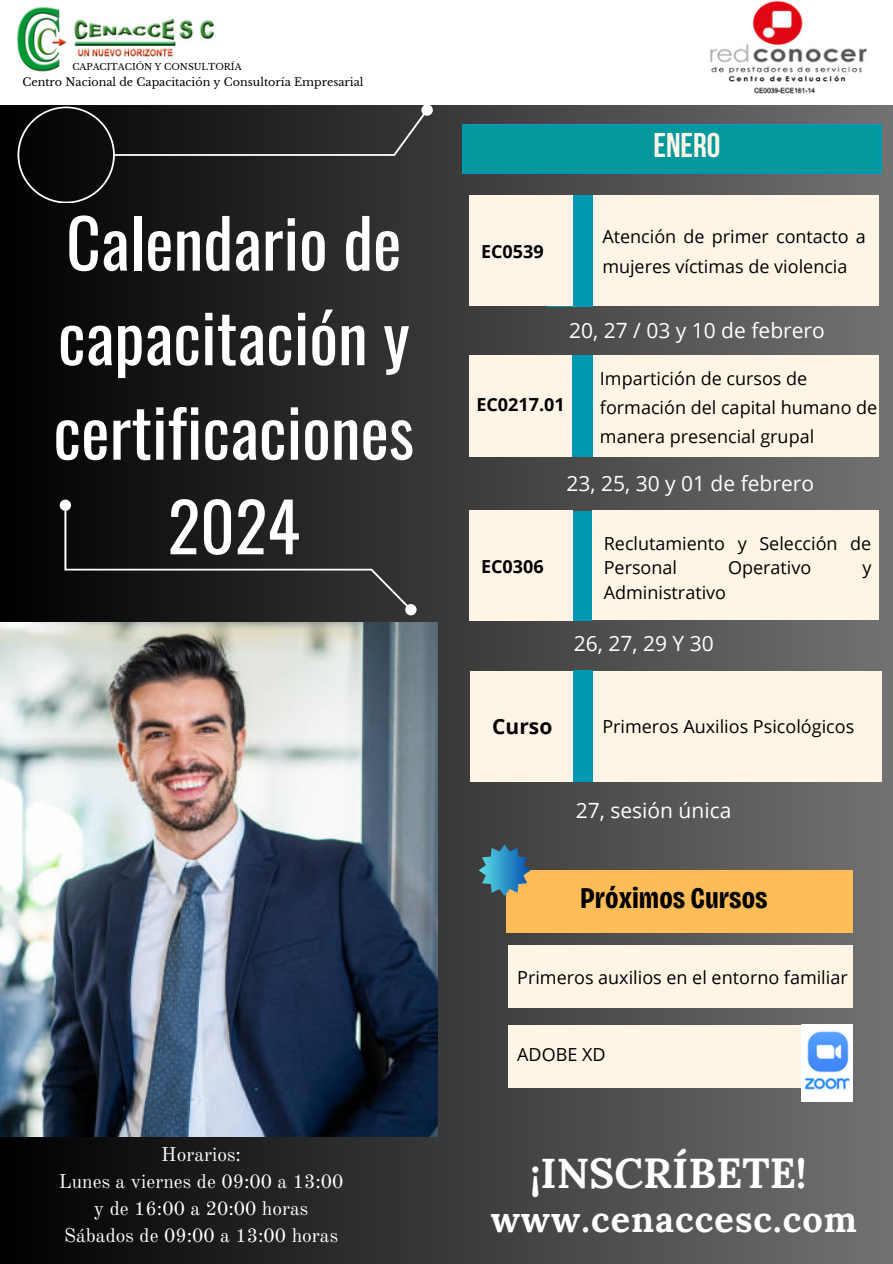
<style>
.page{position:relative;width:893px;height:1264px;background:#fff}
.page>*{position:absolute;margin:0;border:0;box-sizing:border-box;transform-origin:0 0}
.t1{font:67.5px/94.5px "Oswald";color:#fff;text-align:center}
.t2{font:700 42px "Lora";color:#fff}
.t3{font:700 36px "Lora";letter-spacing:.03em;color:#fff}
.t4{font:700 34.05px "Bebas Neue";color:#fff5e7}
.t5{font:700 30px "Bricolage Grotesque 18 pt Condensed";color:#000}
.t6{font:21px "Open Sans";color:#fff}
.t7{font:700 21px "Open Sans";color:#000}
.t8{font:20.7px "Open Sans";color:#fff5e7}
.t9{font:19.5px "Old Standard";color:#fff}
.t10{font:18px/29.2px "Open Sans";color:#000}
.t11{font:700 18px "Open Sans";color:#000}
.t12{font:11.1px "Libre Baskerville";color:#000}
.t13{font:9px "Libre Baskerville";color:#000}
</style>
<div class="page">
<div style="left:0;top:0;width:892px;height:1263px;background:linear-gradient(to right,#000,#737373)"></div>
<svg style="left:17px;top:105px;width:416px;height:98px;background:#232323"></svg>
<svg style="left:60px;top:499px;width:356px;height:116px;background:#232323"></svg>
<div style="left:0;top:0;width:892px;height:105px;background:#fff"></div>
<div style="left:462px;top:124px;width:419px;height:50px;background:#0097b2"></div>
<div style="left:464px;top:127px;width:415px;height:44px;background:#03989e"></div>
<img style="left:17px;top:7px;width:198px;height:65px">
<img style="left:708px;top:1px;width:159px;height:108px">
<img style="left:0;top:622px;width:437px;height:514px">
<div style="left:547px;top:195px;width:45px;height:111px;background:#0097b2"></div>
<div style="left:469px;top:196px;width:103px;height:110px;background:#fff5e7"></div>
<div style="left:593px;top:196px;width:285px;height:110px;background:#fff5e7"></div>
<div style="left:469px;top:355px;width:103px;height:102px;background:#fff5e7"></div>
<div style="left:592px;top:355px;width:286px;height:102px;background:#fff5e7"></div>
<div style="left:569px;top:511px;width:23px;height:109px;background:#0097b2"></div>
<div style="left:592px;top:510px;width:286px;height:109px;background:#fff5e7"></div>
<div style="left:469px;top:510px;width:103px;height:110px;background:#fff5e7"></div>
<div style="left:593px;top:671px;width:288px;height:111px;background:#fff5e7"></div>
<div style="left:470px;top:671px;width:103px;height:111px;background:#fff5e7"></div>
<div style="left:572px;top:355px;width:20px;height:102px;background:#0097b2"></div>
<div style="left:573px;top:671px;width:20px;height:111px;background:#0097b2"></div>
<div style="left:506px;top:870px;width:346px;height:63px;background:#ffbd59"></div>
<div style="left:508px;top:944px;width:344px;height:63px;background:#fff5e7"></div>
<svg style="left:478px;top:844px;width:52px;height:52px;background:#487e92"></svg>
<div style="left:508px;top:1025px;width:344px;height:63px;background:#fff5e7"></div>
<svg style="left:801px;top:1024px;width:51px;height:77px"></svg>
<p class="t13" style="left:72px;top:61px;width:171px">CAPACITACIÓN Y CONSULTORÍA</p>
<p class="t12" style="left:22px;top:75px;width:342px">Centro Nacional de Capacitación y Consultoría Empresarial</p>
<p class="t1" style="left:53px;top:193px;width:362px">Calendario de capacitación y certificaciones<br>2024</p>
<p class="t9" style="left:161px;top:1142px;width:81px">Horarios:</p>
<p class="t9" style="left:59px;top:1169px;width:286px">Lunes a viernes de 09:00 a 13:00</p>
<p class="t9" style="left:94px;top:1196px;width:216px">y de 16:00 a 20:00 horas</p>
<p class="t9" style="left:64px;top:1223px;width:275px">Sábados de 09:00 a 13:00 horas</p>
<p class="t4" style="left:653px;top:131px;width:68px">ENERO</p>
<p class="t11" style="left:481px;top:239px;width:64px">EC0539</p>
<p class="t10" style="left:602px;top:222px;width:265px">Atención de primer contacto a mujeres víctimas de violencia</p>
<p class="t6" style="left:569px;top:316px;width:257px">20, 27 / 03 y 10 de febrero</p>
<p class="t11" style="left:476px;top:392px;width:90px">EC0217.01</p>
<p class="t10" style="left:600px;top:363px;width:279px">Impartición de cursos de formación del capital humano de manera presencial grupal</p>
<p class="t11" style="left:481px;top:554px;width:64px">EC0306</p>
<p class="t6" style="left:566px;top:469px;width:249px">23, 25, 30 y 01 de febrero</p>
<p class="t10" style="left:603px;top:530px;width:269px;line-height:24.8px">Reclutamiento y Selección de<br>Personal</p>
<p class="t8" style="left:728px;top:549px;width:16px">“”</p>
<p class="t10" style="left:728px;top:553px;width:85px">Operativo</p>
<p class="t10" style="left:862px;top:553px;width:11px">y</p>
<p class="t10" style="left:603px;top:577px;width:124px">Administrativo</p>
<p class="t6" style="left:573px;top:628px;width:141px">26, 27, 29 Y 30</p>
<p class="t7" style="left:492px;top:711px;width:62px">Curso</p>
<p class="t10" style="left:602px;top:711px;width:253px">Primeros Auxilios Psicológicos</p>
<p class="t6" style="left:576px;top:795px;width:157px">27, sesión única</p>
<p class="t5" style="left:580px;top:880px;width:189px">Próximos Cursos</p>
<p class="t10" style="left:517px;top:962px;width:332px">Primeros auxilios en el entorno familiar</p>
<p class="t10" style="left:517px;top:1039px;width:90px">ADOBE XD</p>
<p class="t2" style="left:530px;top:1145px;width:278px">¡INSCRÍBETE!</p>
<p class="t3" style="left:490px;top:1195px;width:368px">www.cenaccesc.com</p>
</div>
